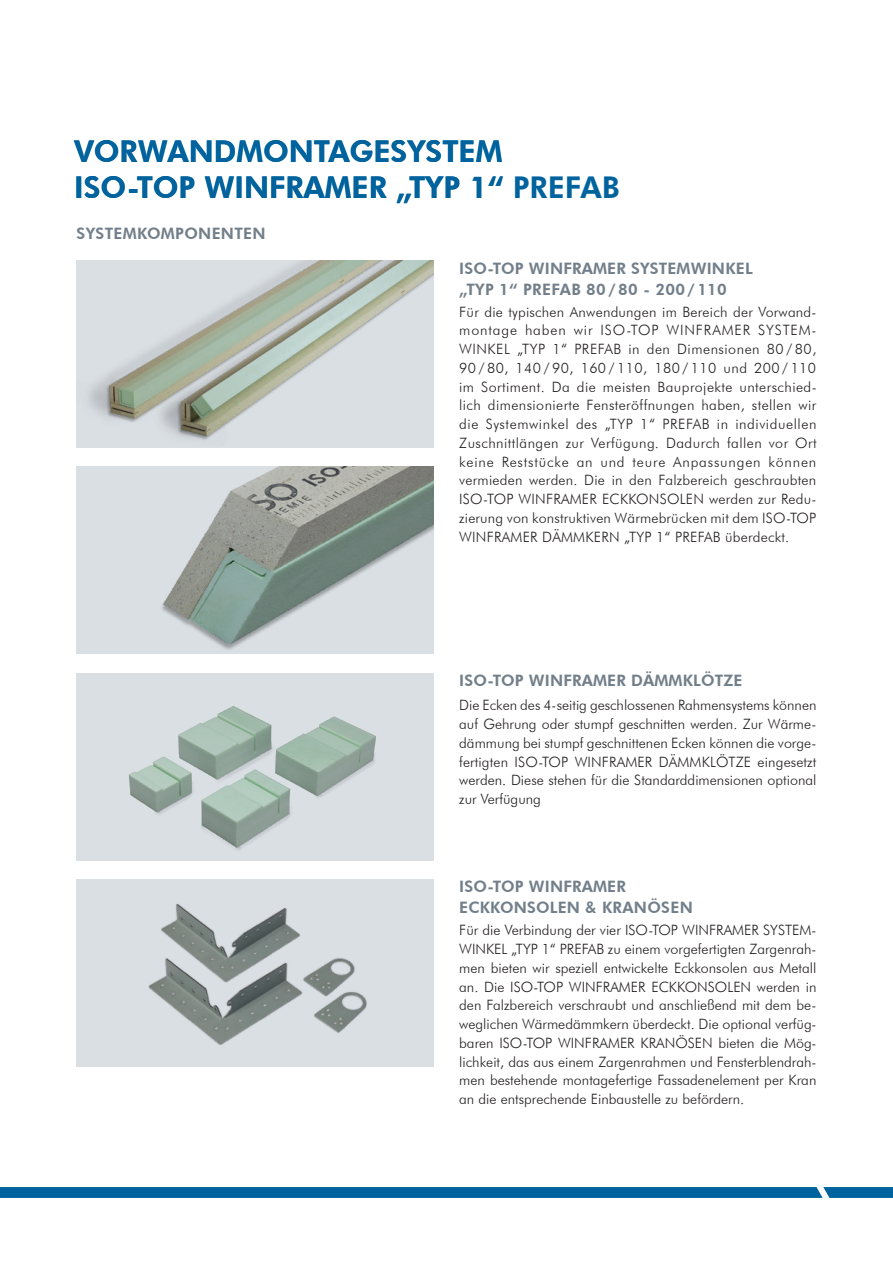
<style>
.page{position:relative;width:893px;height:1263px;background:#fff}
.page>*{position:absolute;margin:0;border:0;box-sizing:border-box;transform-origin:0 0}
.t1{font:800 30px/36px "Futura BT";color:#00639e}
.t2{font:800 15.75px/21px "Futura BT";letter-spacing:.01em;color:#727f8a}
.t3{font:300 14.25px/18.8px "Futura BT";color:#231f20;text-align:justify}
</style>
<div class="page">
<img style="left:77px;top:260px;width:357px;height:188px">
<img style="left:77px;top:466px;width:357px;height:188px">
<img style="left:77px;top:879px;width:357px;height:188px">
<img style="left:77px;top:673px;width:357px;height:187px">
<svg style="left:0;top:1187px;width:893px;height:11px;background:#04659f"></svg>
<h1 class="t1" style="left:74px;top:133px;width:547px">VORWANDMONTAGESYSTEM<br>ISO-TOP WINFRAMER „TYP 1“ PREFAB</h1>
<p class="t2" style="left:77px;top:223px;width:191px">SYSTEMKOMPONENTEN</p>
<p class="t2" style="left:459px;top:257px;width:295px">ISO-TOP WINFRAMER SYSTEMWINKEL „TYP 1“ PREFAB 80 / 80 - 200 / 110</p>
<p class="t3" style="left:459px;top:302px;width:359px">Für die typischen Anwendungen im Bereich der Vorwand&shy;montage haben wir ISO-TOP WINFRAMER SYSTEM-WINKEL „TYP 1“ PREFAB in den Dimensionen 80 / 80, 90 / 80, 140 / 90, 160 / 110, 180 / 110 und 200 / 110 im Sortiment. Da die meisten Bauprojekte unterschied&shy;lich dimensionierte Fensteröffnungen haben, stellen wir die Systemwinkel des „TYP 1“ PREFAB in individuellen Zuschnittlängen zur Verfügung. Dadurch fallen vor Ort keine Reststücke an und teure Anpassungen können vermieden werden. Die in den Falzbereich geschraubten ISO-TOP WINFRAMER ECKKONSOLEN werden zur Redu&shy;zierung von konstruktiven Wärmebrücken mit dem ISO-TOP WINFRAMER DÄMMKERN „TYP 1“ PREFAB überdeckt.</p>
<p class="t2" style="left:459px;top:670px;width:285px">ISO-TOP WINFRAMER DÄMMKLÖTZE</p>
<p class="t3" style="left:459px;top:696px;width:359px">Die Ecken des 4-seitig geschlossenen Rahmensystems können auf Gehrung oder stumpf geschnitten werden. Zur Wärme&shy;dämmung bei stumpf geschnittenen Ecken können die vorge&shy;fertigten ISO-TOP WINFRAMER DÄMMKLÖTZE eingesetzt werden. Diese stehen für die Standarddimensionen optional zur Verfügung</p>
<p class="t2" style="left:459px;top:875px;width:235px">ISO-TOP WINFRAMER<br>ECKKONSOLEN &amp; KRANÖSEN</p>
<p class="t3" style="left:459px;top:921px;width:359px">Für die Verbindung der vier ISO-TOP WINFRAMER SYSTEM-WINKEL „TYP 1“ PREFAB zu einem vorgefertigten Zargenrah&shy;men bieten wir speziell entwickelte Eckkonsolen aus Metall an. Die ISO-TOP WINFRAMER ECKKONSOLEN werden in den Falzbereich verschraubt und anschließend mit dem be&shy;weglichen Wärmedämmkern überdeckt. Die optional verfüg&shy;baren ISO-TOP WINFRAMER KRANÖSEN bieten die Mög&shy;lichkeit, das aus einem Zargenrahmen und Fensterblendrah&shy;men bestehende montagefertige Fassadenelement per Kran an die entsprechende Einbaustelle zu befördern.</p>
</div>
